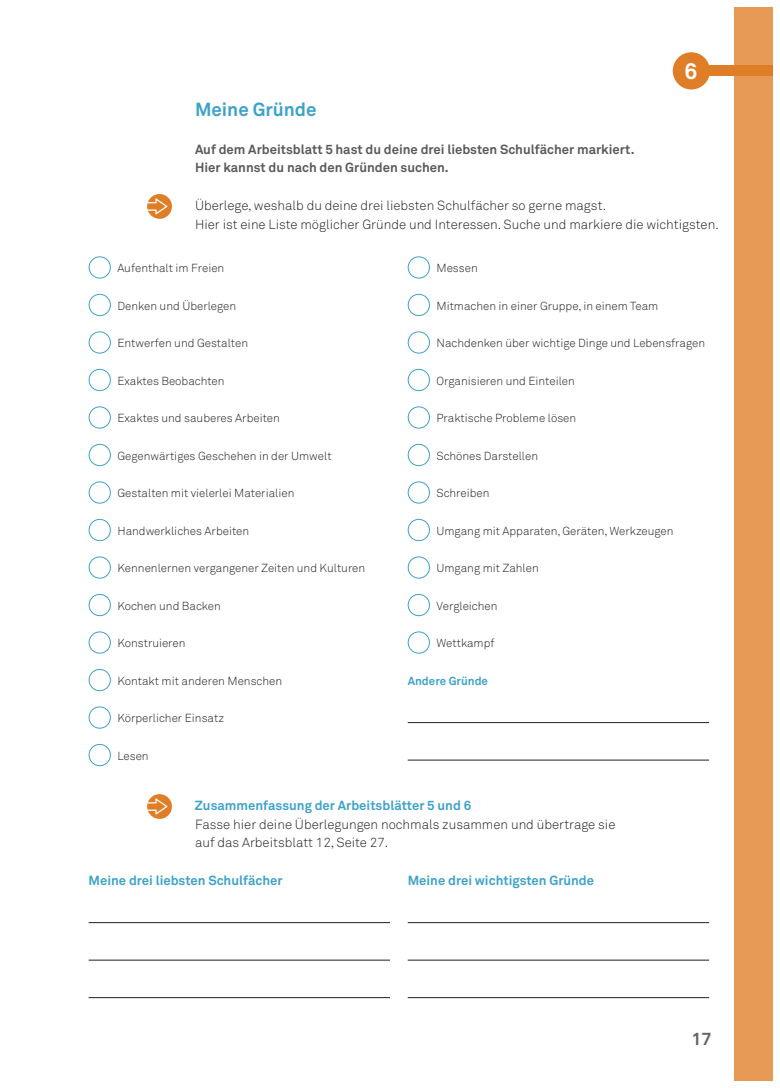
<style>
.page{position:relative;width:780px;height:1088px;background:#fff}
.page>*{position:absolute;margin:0;border:0;box-sizing:border-box;transform-origin:0 0}
.t1{font:700 22.5px "Akkurat Pro";color:#fff}
.t2{font:700 18.75px "Akkurat Pro";color:#3da2ca}
.t3{font:700 17.5px "Akkurat Pro";color:#636466}
.t4{font:300 13.12px/18.8px "Akkurat Pro";color:#231f20}
.t5{font:700 13.12px/18.8px "Akkurat Pro";color:#58595b}
.t6{font:700 13.12px "Akkurat Pro";color:#3da2ca}
.t7{font:300 11.5px "Akkurat Pro";color:#231f20}
.t8{font:700 11.5px "Akkurat Pro";color:#3da2ca}
</style>
<div class="page">
<svg style="left:147px;top:194px;width:25px;height:25px"></svg>
<div style="left:733px;top:7px;width:39px;height:1074px;background:#e79a55"></div>
<div style="left:89px;top:256px;width:22px;height:23px;border:1px solid #3da2ca;border-radius:50%"></div>
<div style="left:89px;top:294px;width:22px;height:22px;border:1px solid #3da2ca;border-radius:50%"></div>
<div style="left:89px;top:331px;width:22px;height:23px;border:1px solid #3da2ca;border-radius:50%"></div>
<div style="left:89px;top:369px;width:22px;height:22px;border:1px solid #3da2ca;border-radius:50%"></div>
<div style="left:89px;top:406px;width:22px;height:23px;border:1px solid #3da2ca;border-radius:50%"></div>
<div style="left:89px;top:444px;width:22px;height:22px;border:1px solid #3da2ca;border-radius:50%"></div>
<div style="left:89px;top:481px;width:22px;height:23px;border:1px solid #3da2ca;border-radius:50%"></div>
<div style="left:89px;top:519px;width:22px;height:22px;border:1px solid #3da2ca;border-radius:50%"></div>
<div style="left:89px;top:556px;width:22px;height:23px;border:1px solid #3da2ca;border-radius:50%"></div>
<div style="left:89px;top:594px;width:22px;height:22px;border:1px solid #3da2ca;border-radius:50%"></div>
<div style="left:89px;top:631px;width:22px;height:23px;border:1px solid #3da2ca;border-radius:50%"></div>
<div style="left:89px;top:669px;width:22px;height:22px;border:1px solid #3da2ca;border-radius:50%"></div>
<div style="left:89px;top:706px;width:22px;height:23px;border:1px solid #3da2ca;border-radius:50%"></div>
<div style="left:89px;top:744px;width:22px;height:22px;border:1px solid #3da2ca;border-radius:50%"></div>
<hr style="left:407px;top:722px;width:302px;height:1px;background:#231f20">
<hr style="left:407px;top:760px;width:302px;height:1px;background:#231f20">
<div style="left:407px;top:256px;width:23px;height:23px;border:1px solid #3da2ca;border-radius:50%"></div>
<div style="left:407px;top:294px;width:23px;height:22px;border:1px solid #3da2ca;border-radius:50%"></div>
<div style="left:407px;top:331px;width:23px;height:23px;border:1px solid #3da2ca;border-radius:50%"></div>
<div style="left:407px;top:369px;width:23px;height:22px;border:1px solid #3da2ca;border-radius:50%"></div>
<div style="left:407px;top:406px;width:23px;height:23px;border:1px solid #3da2ca;border-radius:50%"></div>
<div style="left:407px;top:444px;width:23px;height:22px;border:1px solid #3da2ca;border-radius:50%"></div>
<div style="left:407px;top:481px;width:23px;height:23px;border:1px solid #3da2ca;border-radius:50%"></div>
<div style="left:407px;top:519px;width:23px;height:22px;border:1px solid #3da2ca;border-radius:50%"></div>
<div style="left:407px;top:556px;width:23px;height:23px;border:1px solid #3da2ca;border-radius:50%"></div>
<div style="left:407px;top:594px;width:23px;height:22px;border:1px solid #3da2ca;border-radius:50%"></div>
<div style="left:407px;top:631px;width:23px;height:23px;border:1px solid #3da2ca;border-radius:50%"></div>
<svg style="left:147px;top:794px;width:25px;height:25px"></svg>
<hr style="left:89px;top:922px;width:301px;height:1px;background:#231f20">
<hr style="left:89px;top:960px;width:301px;height:1px;background:#231f20">
<hr style="left:89px;top:997px;width:301px;height:1px;background:#231f20">
<hr style="left:407px;top:922px;width:302px;height:1px;background:#231f20">
<hr style="left:407px;top:960px;width:302px;height:1px;background:#231f20">
<hr style="left:407px;top:997px;width:302px;height:1px;background:#231f20">
<div style="left:705px;top:66px;width:67px;height:10px;background:#e07e27"></div>
<div style="left:672px;top:52px;width:38px;height:37px;background:#e07e27;border-radius:50%"></div>
<h1 class="t1" style="left:684px;top:63px;width:14px">6</h1>
<h2 class="t2" style="left:195px;top:103px;width:123px">Meine Gründe</h2>
<p class="t5" style="left:195px;top:141px;width:441px">Auf dem Arbeitsblatt 5 hast du deine drei liebsten Schulfächer markiert.<br>Hier kannst du nach den Gründen suchen.</p>
<p class="t4" style="left:195px;top:197px;width:525px">Überlege, weshalb du deine drei liebsten Schulfächer so gerne magst.<br>Hier ist eine Liste möglicher Gründe und Interessen. Suche und markiere die wichtigsten.</p>
<p class="t7" style="left:117px;top:264px;width:108px">Aufenthalt im Freien</p>
<p class="t7" style="left:117px;top:302px;width:120px">Denken und Überlegen</p>
<p class="t7" style="left:117px;top:339px;width:132px">Entwerfen und Gestalten</p>
<p class="t7" style="left:117px;top:377px;width:109px">Exaktes Beobachten</p>
<p class="t7" style="left:117px;top:414px;width:164px">Exaktes und sauberes Arbeiten</p>
<p class="t7" style="left:117px;top:452px;width:216px">Gegenwärtiges Geschehen in der Umwelt</p>
<p class="t7" style="left:117px;top:489px;width:178px">Gestalten mit vielerlei Materialien</p>
<p class="t7" style="left:117px;top:527px;width:133px">Handwerkliches Arbeiten</p>
<p class="t7" style="left:117px;top:564px;width:249px">Kennenlernen vergangener Zeiten und Kulturen</p>
<p class="t7" style="left:117px;top:602px;width:105px">Kochen und Backen</p>
<p class="t7" style="left:117px;top:639px;width:70px">Konstruieren</p>
<p class="t7" style="left:117px;top:677px;width:166px">Kontakt mit anderen Menschen</p>
<p class="t7" style="left:117px;top:714px;width:108px">Körperlicher Einsatz</p>
<p class="t7" style="left:117px;top:752px;width:33px">Lesen</p>
<p class="t7" style="left:436px;top:264px;width:43px">Messen</p>
<p class="t7" style="left:436px;top:302px;width:223px">Mitmachen in einer Gruppe, in einem Team</p>
<p class="t7" style="left:436px;top:339px;width:270px">Nachdenken über wichtige Dinge und Lebensfragen</p>
<p class="t7" style="left:436px;top:377px;width:140px">Organisieren und Einteilen</p>
<p class="t7" style="left:436px;top:414px;width:141px">Praktische Probleme lösen</p>
<p class="t7" style="left:436px;top:452px;width:103px">Schönes Darstellen</p>
<p class="t7" style="left:436px;top:489px;width:55px">Schreiben</p>
<p class="t7" style="left:436px;top:527px;width:238px">Umgang mit Apparaten, Geräten, Werkzeugen</p>
<p class="t7" style="left:436px;top:564px;width:104px">Umgang mit Zahlen</p>
<p class="t7" style="left:436px;top:602px;width:62px">Vergleichen</p>
<p class="t7" style="left:436px;top:639px;width:60px">Wettkampf</p>
<p class="t8" style="left:407px;top:677px;width:82px">Andere Gründe</p>
<p class="t6" style="left:195px;top:800px;width:278px">Zusammenfassung der Arbeitsblätter 5 und 6</p>
<p class="t4" style="left:195px;top:816px;width:422px">Fasse hier deine Überlegungen nochmals zusammen und übertrage sie auf das Arbeitsblatt 12, Seite 27.</p>
<p class="t6" style="left:89px;top:875px;width:195px">Meine drei liebsten Schulfächer</p>
<p class="t6" style="left:407px;top:875px;width:188px">Meine drei wichtigsten Gründe</p>
<h3 class="t3" style="left:691px;top:1033px;width:21px">17</h3>
</div>
